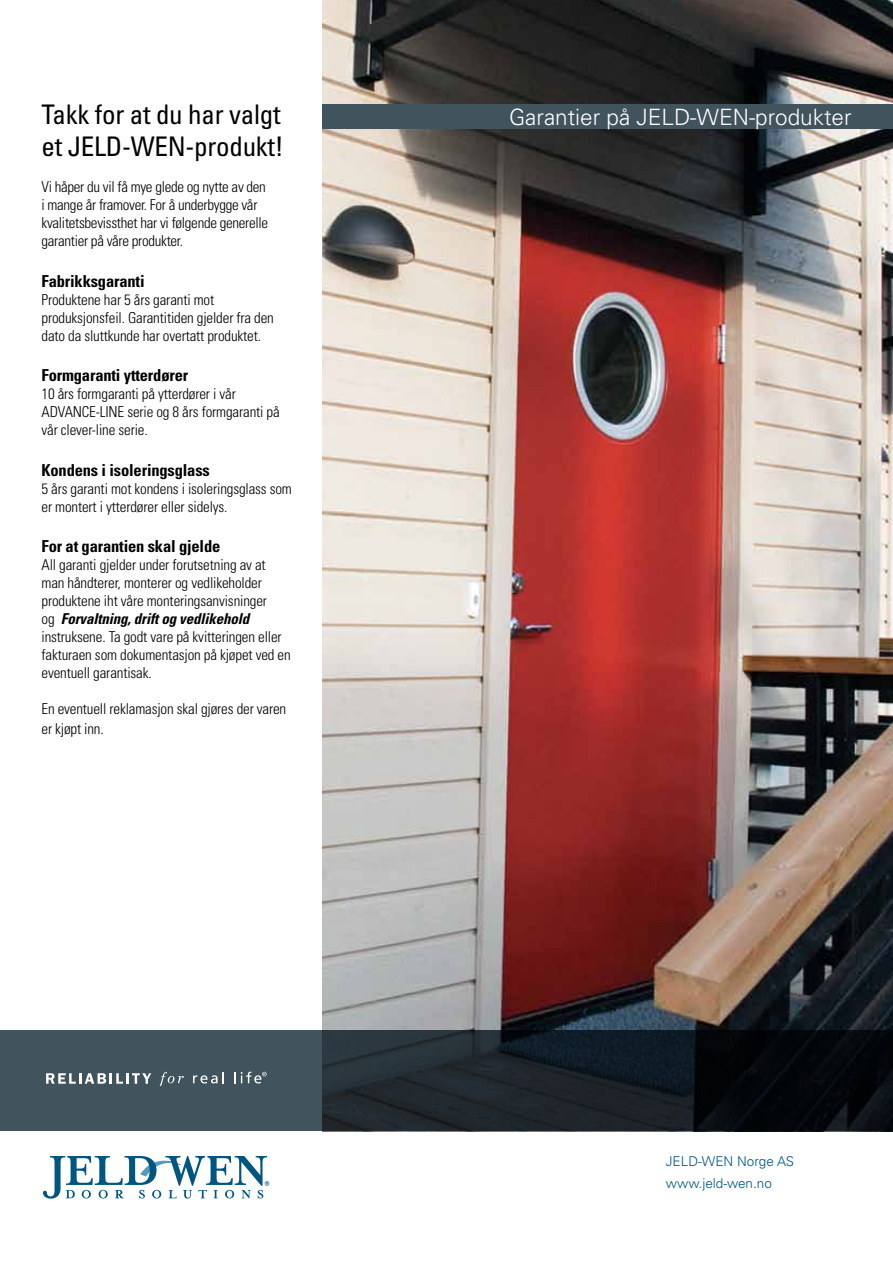
<style>
.page{position:relative;width:893px;height:1263px;background:#fff}
.page>*{position:absolute;margin:0;border:0;box-sizing:border-box;transform-origin:0 0}
.t1{font:condensed 27px/32.4px "Univers LT Std";letter-spacing:-.01em;color:#000}
.t2{font:300 22.5px "Univers LT Std";color:#fff}
.t3{font:700 condensed 16.5px "Univers LT Std";letter-spacing:-.01em;color:#000}
.t4{font:300 condensed 15px/18px "Univers LT Std";letter-spacing:-.01em;color:#000}
.t5{font:300 13.5px/22.5px "Univers LT Std";color:#005581}
.s1{font-weight:700;font-style:italic}
</style>
<div class="page">
<img style="left:322px;top:0;width:571px;height:1030px">
<svg style="left:43px;top:1156px;width:226px;height:42px"></svg>
<svg style="left:0;top:1030px;width:893px;height:101px"></svg>
<div style="left:322px;top:104px;width:571px;height:25px;background:#41535d"></div>
<svg style="left:46px;top:1073px;width:105px;height:11px"></svg>
<svg style="left:160px;top:1072px;width:24px;height:14px"></svg>
<svg style="left:193px;top:1072px;width:31px;height:11px"></svg>
<svg style="left:235px;top:1072px;width:32px;height:11px"></svg>
<h1 class="t1" style="left:42px;top:98px;width:244px">Takk for at du har valgt et JELD-WEN-produkt!</h1>
<p class="t4" style="left:42px;top:178px;width:228px">Vi håper du vil få mye glede og nytte av den i mange år framover. For å underbygge vår kvalitetsbevissthet har vi følgende generelle garantier på våre produkter.</p>
<p class="t3" style="left:42px;top:271px;width:105px">Fabrikksgaranti</p>
<p class="t4" style="left:42px;top:291px;width:234px">Produktene har 5 års garanti mot produksjonsfeil. Garantitiden gjelder fra den dato da sluttkunde har overtatt produktet.</p>
<p class="t3" style="left:42px;top:365px;width:148px">Formgaranti ytterdører</p>
<p class="t4" style="left:42px;top:385px;width:240px">10 års formgaranti på ytterdører i vår<br>ADVANCE-LINE serie og 8 års formgaranti på vår clever-line serie.</p>
<p class="t3" style="left:42px;top:460px;width:170px">Kondens i isoleringsglass</p>
<p class="t4" style="left:42px;top:480px;width:252px">5 års garanti mot kondens i isoleringsglass som er montert i ytterdører eller sidelys.</p>
<p class="t3" style="left:42px;top:536px;width:180px">For at garantien skal gjelde</p>
<p class="t4" style="left:42px;top:556px;width:251px">All garanti gjelder under forutsetning av at man håndterer, monterer og vedlikeholder produktene iht våre monteringsanvisninger<br>og <span class="s1">Forvaltning, drift og vedlikehold </span>instruksene. Ta godt vare på kvitteringen eller fakturaen som dokumentasjon på kjøpet ved en eventuell garantisak.</p>
<p class="t4" style="left:42px;top:699px;width:246px;line-height:19.5px">En eventuell reklamasjon skal gjøres der varen er kjøpt inn.</p>
<h2 class="t2" style="left:509px;top:103px;width:356px">Garantier på JELD-WEN-produkter <sub>1</sub></h2>
<p class="t5" style="left:666px;top:1150px;width:130px">JELD-WEN Norge AS www.jeld-wen.no</p>
</div>
